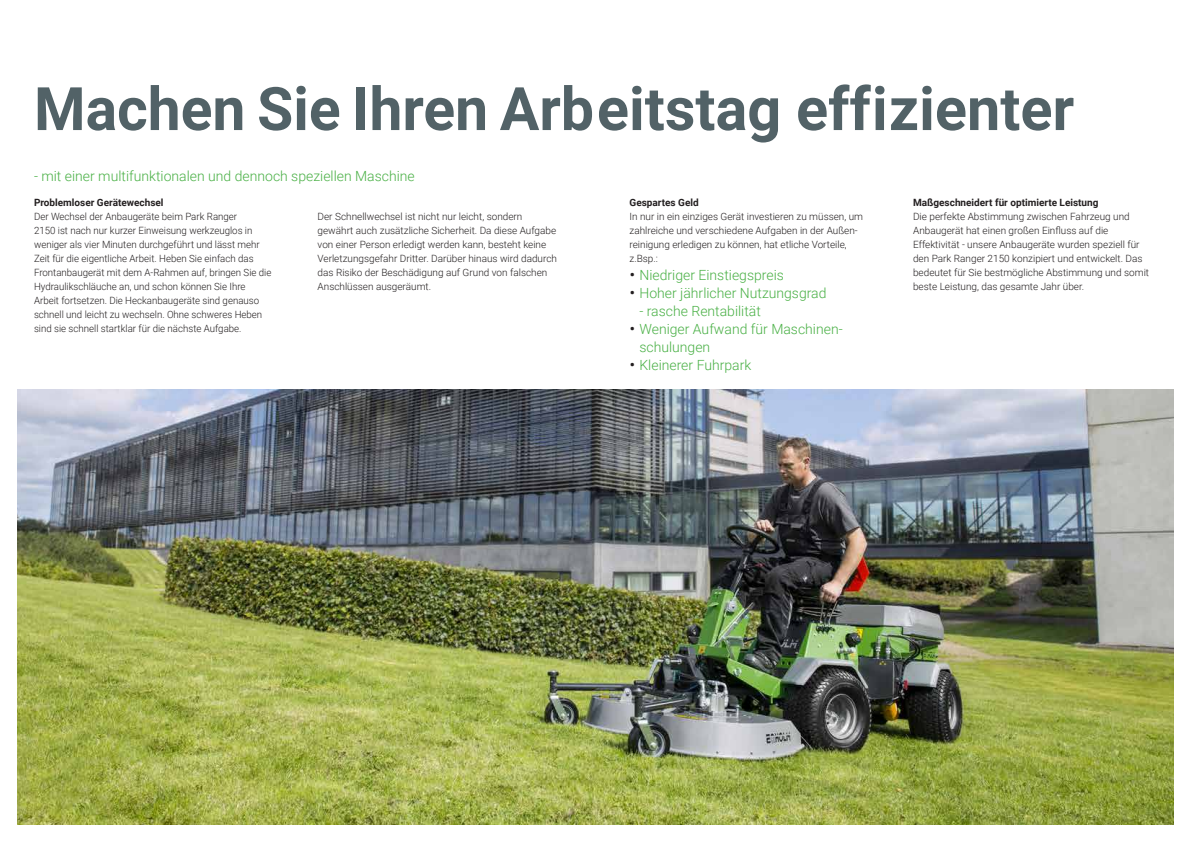
<style>
.page{position:relative;width:1191px;height:842px;background:#fff}
.page>*{position:absolute;margin:0;border:0;box-sizing:border-box;transform-origin:0 0}
.t1{font:700 60px "Roboto";color:#526267}
.t2{font:300 14px/18px "Roboto";color:#49b045}
.t3{font:300 10px/14px "Roboto";color:#231f20}
.t4{font:700 10px "Roboto";color:#231f20}
.s1{font-size:18px;color:#231f20}
</style>
<div class="page">
<img style="left:17px;top:389px;width:1157px;height:436px">
<h1 class="t1" style="left:34px;top:67px;width:1041px">Machen Sie Ihren Arbeitstag effizienter</h1>
<h2 class="t2" style="left:34px;top:166px;width:382px">- mit einer multifunktionalen und dennoch speziellen Maschine</h2>
<p class="t4" style="left:34px;top:195px;width:131px">Problemloser Gerätewechsel</p>
<p class="t3" style="left:34px;top:209px;width:239px">Der Wechsel der Anbaugeräte beim Park Ranger<br>2150 ist nach nur kurzer Einweisung werkzeuglos in weniger als vier Minuten durchgeführt und lässt mehr Zeit für die eigentliche Arbeit. Heben Sie einfach das Frontanbaugerät mit dem A-Rahmen auf, bringen Sie die Hydraulikschläuche an, und schon können Sie Ihre Arbeit fortsetzen. Die Heckanbaugeräte sind genauso schnell und leicht zu wechseln. Ohne schweres Heben sind sie schnell startklar für die nächste Aufgabe.</p>
<p class="t3" style="left:317px;top:209px;width:241px">Der Schnellwechsel ist nicht nur leicht, sondern gewährt auch zusätzliche Sicherheit. Da diese Aufgabe von einer Person erledigt werden kann, besteht keine Verletzungsgefahr Dritter. Darüber hinaus wird dadurch das Risiko der Beschädigung auf Grund von falschen Anschlüssen ausgeräumt.</p>
<p class="t4" style="left:913px;top:195px;width:187px">Maßgeschneidert für optimierte Leistung</p>
<p class="t3" style="left:913px;top:209px;width:237px">Die perfekte Abstimmung zwischen Fahrzeug und Anbaugerät hat einen großen Einfluss auf die Effektivität - unsere Anbaugeräte wurden speziell für den Park Ranger 2150 konzipiert und entwickelt. Das bedeutet für Sie bestmögliche Abstimmung und somit beste Leistung, das gesamte Jahr über.</p>
<p class="t4" style="left:629px;top:195px;width:71px">Gespartes Geld</p>
<p class="t3" style="left:629px;top:209px;width:235px">In nur in ein einziges Gerät investieren zu müssen, um zahlreiche und verschiedene Aufgaben in der Außen&shy;reinigung erledigen zu können, hat etliche Vorteile, z.Bsp.:</p>
<h2 class="t2" style="left:629px;top:265px;width:156px"><span class="s1">•</span> Niedriger Einstiegspreis</h2>
<h2 class="t2" style="left:629px;top:283px;width:198px"><span class="s1">•</span> Hoher jährlicher Nutzungsgrad</h2>
<h2 class="t2" style="left:639px;top:301px;width:123px">- rasche Rentabilität</h2>
<h2 class="t2" style="left:639px;top:319px;width:205px;text-indent:-10px"><span class="s1">•</span> Weniger Aufwand für Maschinen&shy;schulungen</h2>
<h2 class="t2" style="left:629px;top:355px;width:123px"><span class="s1">•</span> Kleinerer Fuhrpark</h2>
</div>
